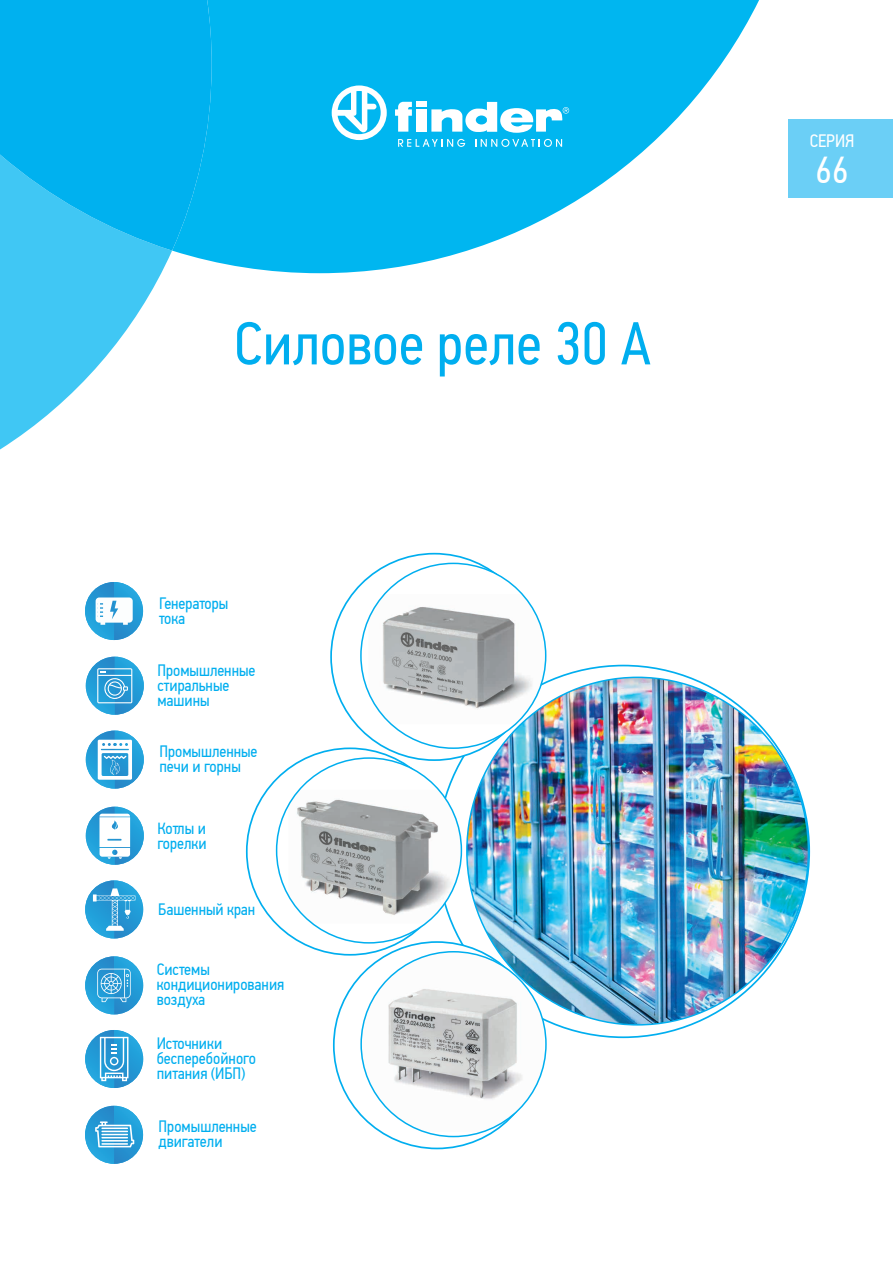
<style>
.page{position:relative;width:893px;height:1263px;background:#fff}
.page>*{position:absolute;margin:0;border:0;box-sizing:border-box;transform-origin:0 0}
.t1{font:60.6px "PF Din Text Cond Pro";color:#00aeef}
.t2{font:37.5px "PF Din Text Cond Pro";color:#fff}
.t3{font:18px "PF Din Text Cond Pro";color:#fff}
.t4{font:16.5px/15px "PF Din Text Cond Pro";color:#00aeef}
</style>
<div class="page">
<div style="left:788px;top:119px;width:105px;height:79px;background:#6bcff6"></div>
<img style="left:85px;top:582px;width:58px;height:58px">
<svg style="left:96px;top:597px;width:37px;height:28px"></svg>
<img style="left:86px;top:807px;width:58px;height:58px">
<svg style="left:99px;top:814px;width:31px;height:45px"></svg>
<img style="left:86px;top:657px;width:58px;height:58px">
<svg style="left:97px;top:668px;width:35px;height:35px"></svg>
<img style="left:85px;top:956px;width:58px;height:58px">
<svg style="left:97px;top:969px;width:34px;height:33px"></svg>
<img style="left:85px;top:1030px;width:58px;height:58px">
<svg style="left:100px;top:1037px;width:28px;height:44px"></svg>
<img style="left:85px;top:1106px;width:58px;height:58px">
<svg style="left:95px;top:1121px;width:39px;height:26px"></svg>
<img style="left:86px;top:730px;width:58px;height:59px">
<svg style="left:98px;top:740px;width:34px;height:40px"></svg>
<img style="left:85px;top:880px;width:58px;height:58px">
<svg style="left:93px;top:888px;width:42px;height:43px"></svg>
<svg style="left:173px;top:0;width:586px;height:273px;fill:#00b6f0"></svg>
<svg style="left:0;top:251px;width:172px;height:198px;fill:#40c7f4"></svg>
<svg style="left:0;top:0;width:212px;height:251px;fill:#00b1ef"></svg>
<svg style="left:332px;top:85px;width:55px;height:55px"></svg>
<svg style="left:431px;top:102px;width:138px;height:31px"></svg>
<svg style="left:395px;top:102px;width:17px;height:30px"></svg>
<div style="left:416px;top:109px;width:10px;height:23px;background:#fff"></div>
<div style="left:416px;top:102px;width:10px;height:5px;background:#fff"></div>
<svg style="left:398px;top:139px;width:67px;height:8px"></svg>
<svg style="left:475px;top:139px;width:87px;height:8px"></svg>
<svg style="left:554px;top:665px;width:256px;height:373px"></svg>
<svg style="left:246px;top:553px;width:301px;height:596px"></svg>
<img style="left:466px;top:676px;width:343px;height:349px">
<h1 class="t1" style="left:234px;top:308px;width:418px">Силовое реле 30 A</h1>
<p class="t4" style="left:159px;top:596px;width:71px">Генераторы тока</p>
<p class="t4" style="left:157px;top:662px;width:100px">Промышленные стиральные машины</p>
<p class="t4" style="left:159px;top:743px;width:100px">Промышленные печи и горны</p>
<p class="t4" style="left:157px;top:821px;width:51px">Котлы и горелки</p>
<p class="t4" style="left:158px;top:902px;width:99px">Башенный кран</p>
<p class="t4" style="left:157px;top:962px;width:129px">Системы кондиционирования воздуха</p>
<p class="t4" style="left:157px;top:1036px;width:101px">Источники бесперебойного питания (ИБП)</p>
<p class="t4" style="left:159px;top:1119px;width:100px">Промышленные двигатели</p>
<p class="t3" style="left:810px;top:130px;width:46px">CЕPИЯ</p>
<h2 class="t2" style="left:815px;top:148px;width:34px">66</h2>
</div>
